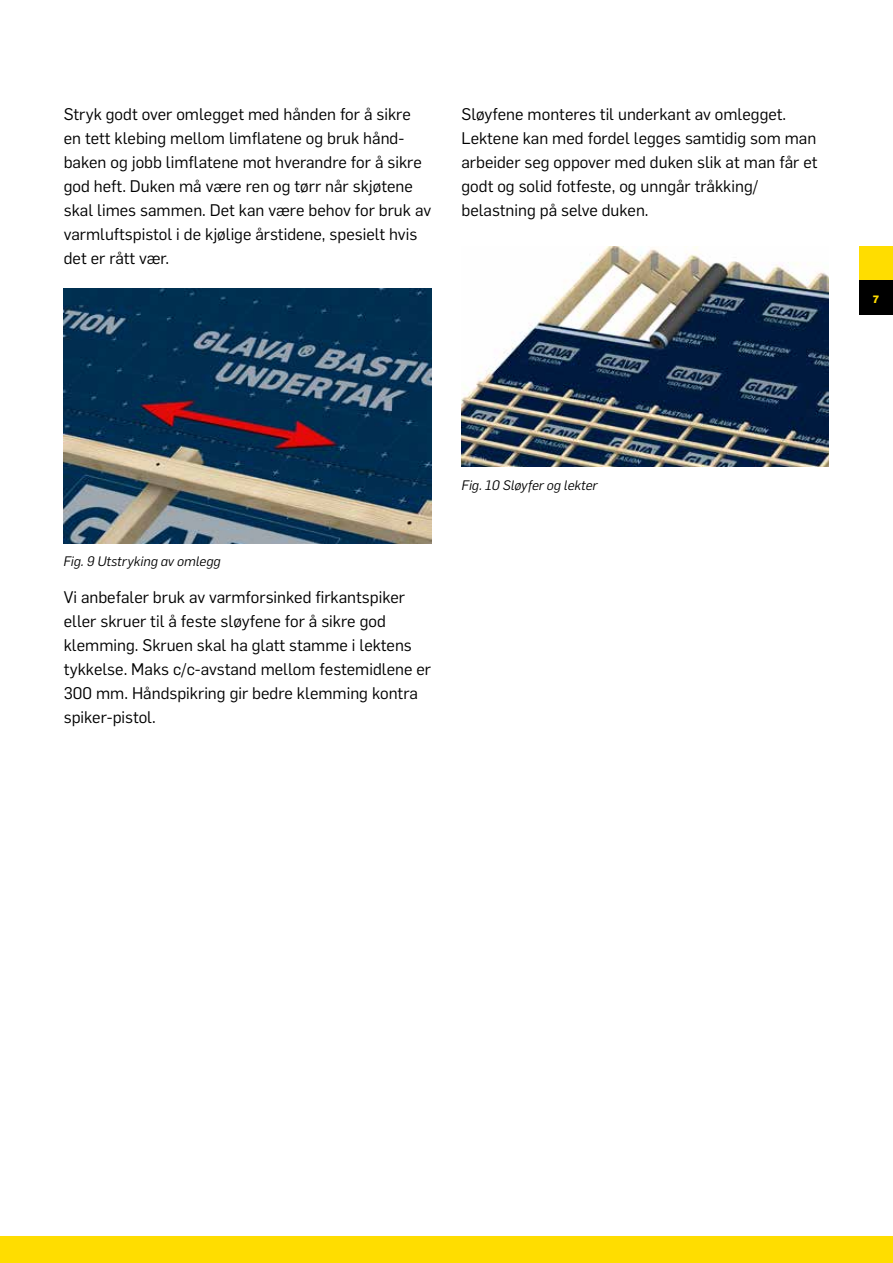
<style>
.page{position:relative;width:893px;height:1263px;background:#fff}
.page>*{position:absolute;margin:0;border:0;box-sizing:border-box;transform-origin:0 0}
.t1{font:16.5px/24px "Flama";color:#000}
.t2{font:italic 13.5px "Flama";color:#000}
.t3{font:800 10.5px "Flama";color:#fd0}
</style>
<div class="page">
<div style="left:859px;top:247px;width:34px;height:34px;background:#fd0"></div>
<div style="left:859px;top:281px;width:34px;height:34px;background:#000"></div>
<div style="left:0;top:1236px;width:893px;height:27px;background:#fd0"></div>
<img style="left:64px;top:288px;width:367px;height:256px">
<img style="left:461px;top:247px;width:367px;height:219px">
<p class="t1" style="left:64px;top:101px;width:369px">Stryk godt over omlegget med hånden for å sikre en tett klebing mellom limflatene og bruk hånd&shy;baken og jobb limflatene mot hverandre for å sikre god heft. Duken må være ren og tørr når skjøtene skal limes sammen. Det kan være behov for bruk av varmluftspistol i de kjølige årstidene, spesielt hvis det er rått vær.</p>
<p class="t1" style="left:461px;top:101px;width:358px">Sløyfene monteres til underkant av omlegget.<br>Lektene kan med fordel legges samtidig som man arbeider seg oppover med duken slik at man får et godt og solid fotfeste, og unngår tråkking/ belastning på selve duken.</p>
<p class="t3" style="left:873px;top:291px;width:8px">7</p>
<p class="t2" style="left:63px;top:552px;width:159px">Fig. 9 Utstryking av omlegg</p>
<p class="t1" style="left:64px;top:584px;width:369px">Vi anbefaler bruk av varmforsinked firkantspiker eller skruer til å feste sløyfene for å sikre god klemming. Skruen skal ha glatt stamme i lektens tykkelse. Maks c/c-avstand mellom festemidlene er 300 mm. Håndspikring gir bedre klemming kontra spiker-pistol.</p>
<p class="t2" style="left:461px;top:476px;width:138px">Fig. 10 Sløyfer og lekter</p>
</div>
